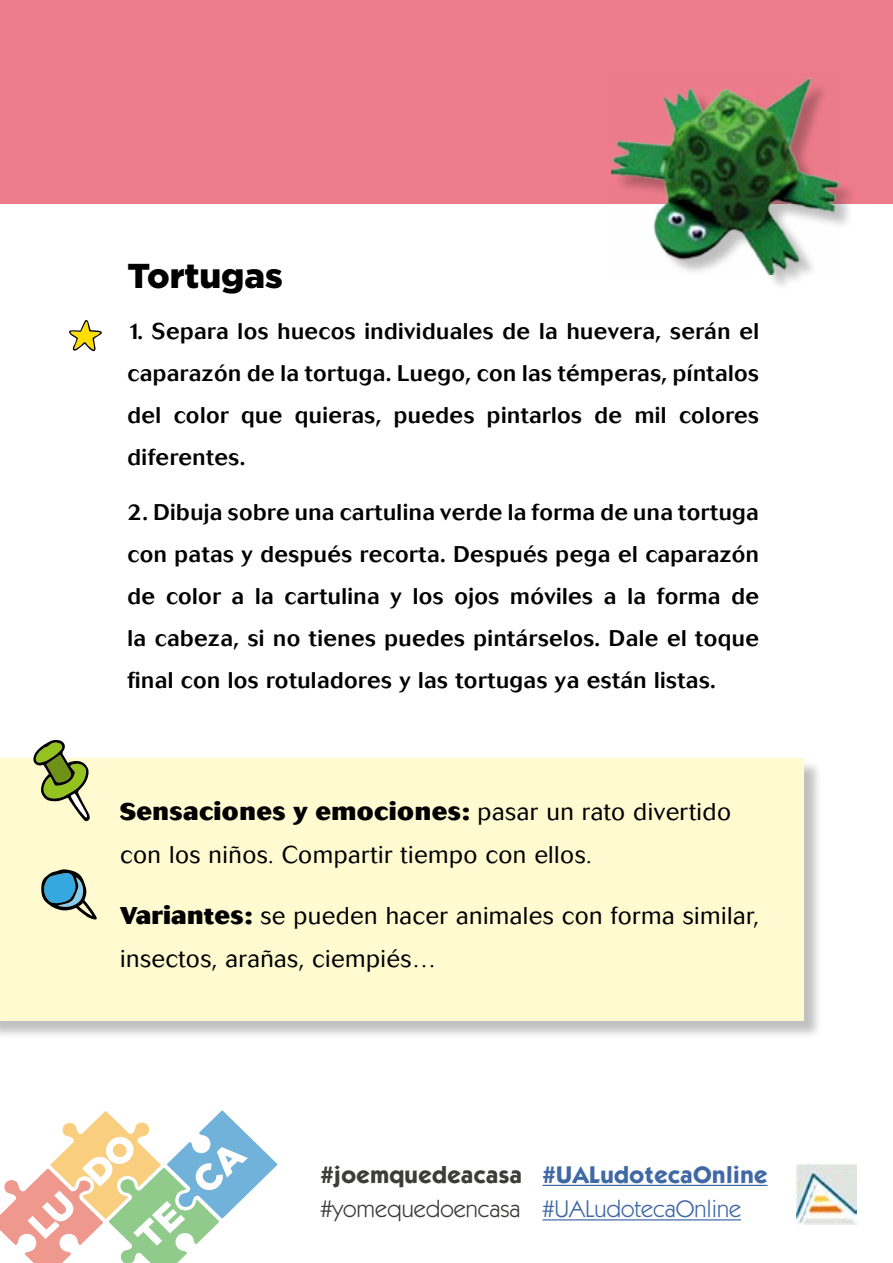
<style>
.page{position:relative;width:893px;height:1263px;background:#fff}
.page>*{position:absolute;margin:0;border:0;box-sizing:border-box;transform-origin:0 0}
.t1{font:900 34.5px "Gotham";color:#000}
.t2{font:300 24px/43.5px "Cosmos";letter-spacing:.02em;color:#000}
.t3{font:700 24px "Itc Kabel";letter-spacing:.02em;color:#3f68a5}
.t4{font:24px "Itc Kabel";color:#3f68a5}
.t5{font:24px "Itc Kabel";color:#3c3c3b}
.t6{font:700 24px "Itc Kabel";letter-spacing:.02em;color:#3c3c3b}
.t7{font:500 22.5px/42px "Cosmos";letter-spacing:.02em;color:#000;text-align:justify}
.s1{font-weight:800}
</style>
<div class="page">
<svg style="left:69px;top:320px;width:33px;height:31px"></svg>
<svg style="left:0;top:1110px;width:278px;height:153px"></svg>
<hr style="left:542px;top:1185px;width:226px;height:1px;background:#3f68a5">
<hr style="left:542px;top:1219px;width:199px;height:1px;background:#3f68a5">
<img style="left:796px;top:1164px;width:60px;height:61px">
<div style="left:0;top:0;width:893px;height:204px;background:#ed7b8a"></div>
<div style="left:0;top:760px;width:822px;height:279px;background:#000;opacity:.25"></div>
<div style="left:0;top:758px;width:804px;height:262px;background:#fffad0"></div>
<svg style="left:41px;top:869px;width:56px;height:50px"></svg>
<svg style="left:33px;top:740px;width:57px;height:81px"></svg>
<div style="left:614px;top:81px;width:243px;height:211px;background:#000;opacity:.25"></div>
<img style="left:611px;top:77px;width:228px;height:198px">
<h1 class="t1" style="left:128px;top:256px;width:157px">Tortugas</h1>
<p class="t7" style="left:128px;top:310px;width:633px">1. Separa los huecos individuales de la huevera, serán el caparazón de la tortuga. Luego, con las témperas, píntalos del color que quieras, puedes pintarlos de mil colores diferentes.</p>
<p class="t7" style="left:128px;top:491px;width:633px">2. Dibuja sobre una cartulina verde la forma de una tortuga con patas y después recorta. Después pega el caparazón de color a la cartulina y los ojos móviles a la forma de la cabeza, si no tienes puedes pintárselos. Dale el toque final con los rotuladores y las tortugas ya están listas.</p>
<p class="t2" style="left:120px;top:790px;width:612px"><span class="s1">Sensaciones y emociones:</span> pasar un rato divertido con los niños. Compartir tiempo con ellos.</p>
<p class="t2" style="left:120px;top:894px;width:640px"><span class="s1">Variantes:</span> se pueden hacer animales con forma similar, insectos, arañas, ciempiés…</p>
<p class="t6" style="left:320px;top:1160px;width:203px">#joemquedeacasa</p>
<p class="t5" style="left:320px;top:1195px;width:201px">#yomequedoencasa</p>
<p class="t3" style="left:542px;top:1160px;width:227px">#UALudotecaOnline</p>
<p class="t4" style="left:542px;top:1195px;width:200px">#UALudotecaOnline</p>
</div>
